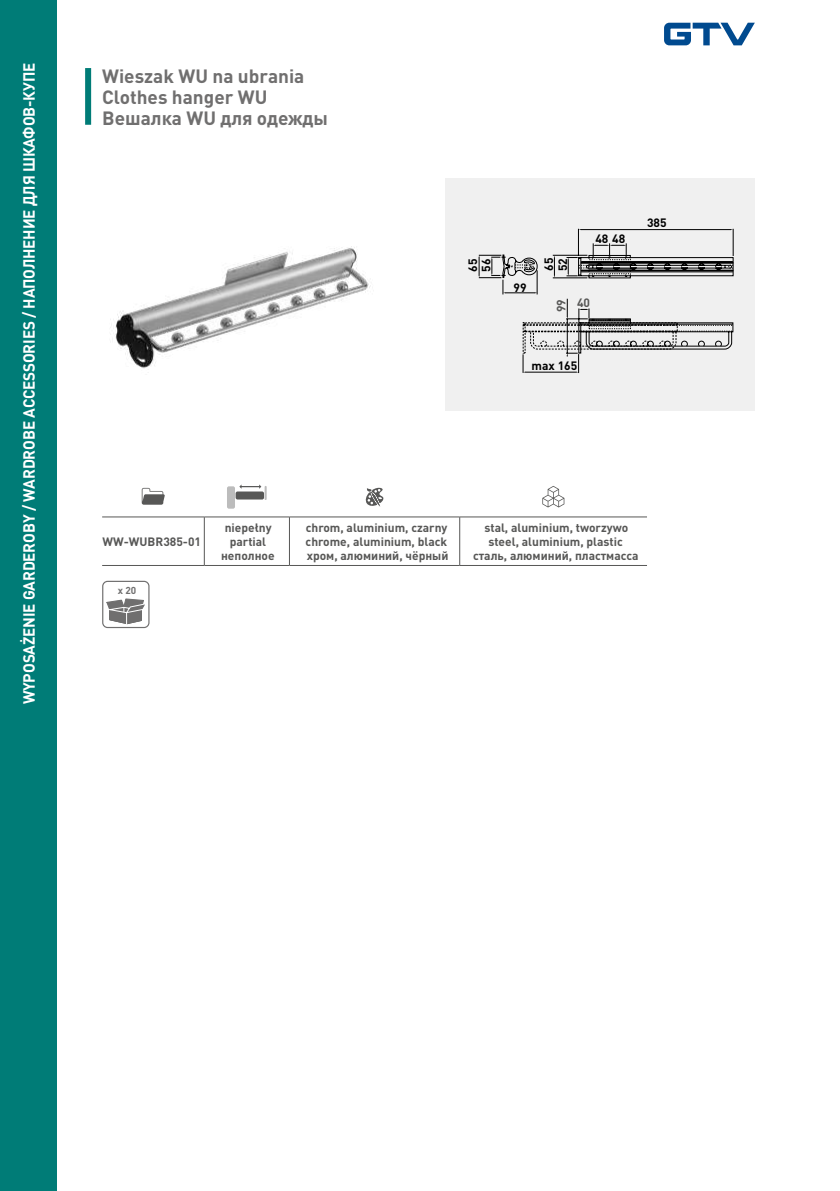
<style>
.page{position:relative;width:840px;height:1191px;background:#fff}
.page>*{position:absolute;margin:0;border:0;box-sizing:border-box;transform-origin:0 0}
.t1{font:700 19px/21px "DIN Pro";color:#706f6f}
.t2{font:700 16px "DIN Pro";letter-spacing:-.01em;color:#fff;scale:.95 1}
.t3{font:700 12px/14px "DIN Pro";color:#575756;text-align:center}
.t4{font:700 12px "DIN Pro";color:#000}
.t5{font:700 10px "DIN Pro";color:#706f6f}
</style>
<div class="page">
<div style="left:445px;top:179px;width:309px;height:232px;background:#f0f0f0"></div>
<svg style="left:478px;top:229px;width:255px;height:144px"></svg>
<img style="left:110px;top:246px;width:261px;height:123px">
<hr style="left:289px;top:565px;width:170px;height:1px;background:#575756">
<hr style="left:102px;top:565px;width:102px;height:1px;background:#575756">
<hr style="left:204px;top:565px;width:85px;height:1px;background:#575756">
<hr style="left:459px;top:565px;width:187px;height:1px;background:#575756">
<hr style="left:102px;top:516px;width:102px;height:1px;background:#575756">
<hr style="left:204px;top:516px;width:85px;height:1px;background:#575756">
<hr style="left:289px;top:516px;width:170px;height:1px;background:#575756">
<hr style="left:459px;top:516px;width:187px;height:1px;background:#575756">
<hr style="left:204px;top:517px;width:1px;height:48px;background:#575756">
<hr style="left:289px;top:517px;width:1px;height:48px;background:#575756">
<hr style="left:459px;top:517px;width:1px;height:48px;background:#575756">
<svg style="left:142px;top:488px;width:23px;height:17px"></svg>
<div style="left:227px;top:486px;width:8px;height:22px;background:#bcbcbc;border-radius:2px"></div>
<div style="left:235px;top:491px;width:29px;height:8px;background:#575756;border-radius:2px"></div>
<svg style="left:239px;top:484px;width:27px;height:16px"></svg>
<svg style="left:365px;top:487px;width:18px;height:20px"></svg>
<svg style="left:542px;top:486px;width:22px;height:21px"></svg>
<div style="left:85px;top:68px;width:6px;height:57px;background:#007c77"></div>
<div style="left:0;top:0;width:57px;height:1191px;background:#007c77"></div>
<svg style="left:664px;top:23px;width:90px;height:22px"></svg>
<div style="left:102px;top:581px;width:47px;height:47px;border:1px solid #706f6f;border-radius:5px"></div>
<svg style="left:106px;top:598px;width:39px;height:27px"></svg>
<h2 class="t2" style="left:18px;top:704px;width:677px;rotate:-90deg">WYPOSAŻENIE GARDEROBY / WARDROBE ACCESSORIES / НАПОЛНЕНИЕ ДЛЯ ШКАФОВ-КУПЕ</h2>
<h1 class="t1" style="left:102px;top:64px;width:227px">Wieszak WU na ubrania<br>Clothes hanger WU<br>Вешалка WU для одежды</h1>
<p class="t4" style="left:477px;top:272px;width:15px;rotate:-90deg">56</p>
<p class="t4" style="left:540px;top:271px;width:15px;rotate:-90deg">65</p>
<p class="t4" style="left:554px;top:271px;width:15px;rotate:-90deg">52</p>
<p class="t4" style="left:464px;top:272px;width:15px;rotate:-90deg">65</p>
<p class="t4" style="left:513px;top:279px;width:15px">99</p>
<p class="t4" style="left:595px;top:231px;width:31px">48 48</p>
<p class="t3" style="left:553px;top:312px;width:14px;rotate:-90deg">99</p>
<p class="t3" style="left:576px;top:295px;width:15px">40</p>
<p class="t4" style="left:531px;top:357px;width:47px">max 165</p>
<p class="t4" style="left:646px;top:214px;width:21px">385</p>
<p class="t3" style="left:102px;top:534px;width:100px">WW-WUBR385-01</p>
<p class="t5" style="left:118px;top:583px;width:20px">x 20</p>
<p class="t3" style="left:221px;top:520px;width:55px">niepełny partial неполное</p>
<p class="t3" style="left:305px;top:520px;width:144px;text-align:justify">chrom, aluminium, czarny chrome, aluminium, black хром, алюминий, чёрный</p>
<p class="t3" style="left:473px;top:520px;width:167px">stal, aluminium, tworzywo steel, aluminium, plastic сталь, алюминий, пластмасса</p>
</div>
